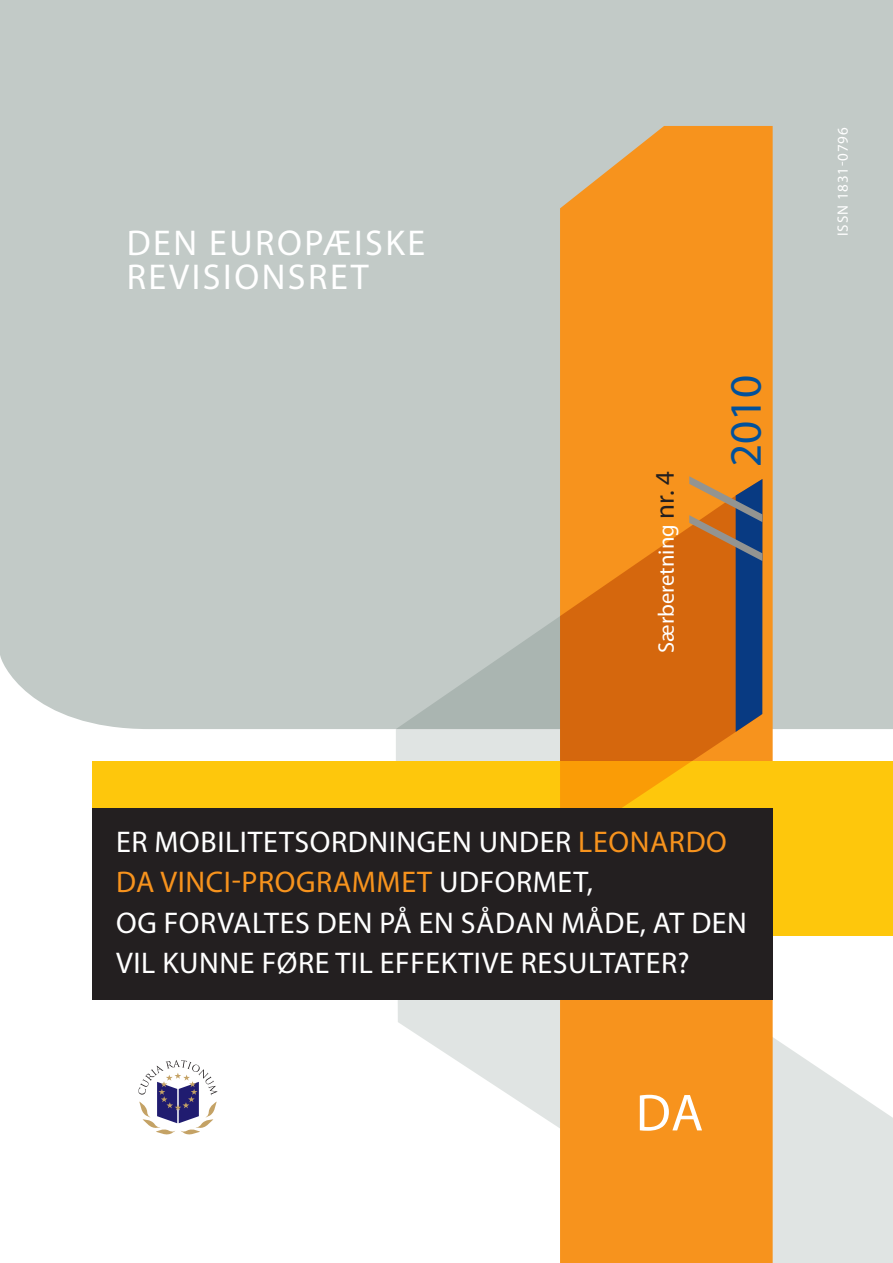
<style>
.page{position:relative;width:893px;height:1263px;background:#fff}
.page>*{position:absolute;margin:0;border:0;box-sizing:border-box;transform-origin:0 0}
.t1{font:52.5px "Myriad Pro";color:#fff}
.t2{font:45px "Myriad Pro";color:#01519b}
.t3{font:36px/34px "Myriad Pro";letter-spacing:.07em;color:#fff}
.t4{font:30px "Myriad Pro";letter-spacing:.02em;color:#fff}
.t5{font:30px "Myriad Pro";color:#f7931d}
.t6{font:22.5px "Myriad Pro";color:#fff}
.t7{font:15px "Myriad Pro";letter-spacing:.05em;color:#fff}
.s1{font-size:27px;color:#231f20}
.s2{color:#f7931d}
</style>
<div class="page">
<div style="left:0;top:0;width:893px;height:729px;background:#c2cac7"></div>
<svg style="left:397px;top:935px;width:496px;height:328px"></svg>
<div style="left:560px;top:126px;width:213px;height:1137px;background:#f7931d"></div>
<svg style="left:396px;top:479px;width:164px;height:282px;background:#c0c8c5"></svg>
<div style="left:92px;top:761px;width:801px;height:174px;background:#fec70c"></div>
<svg style="left:560px;top:479px;width:202px;height:329px;background:#e68210"></svg>
<svg style="left:138px;top:1060px;width:80px;height:75px"></svg>
<svg style="left:689px;top:476px;width:73px;height:256px;background:#945f3a"></svg>
<div style="left:92px;top:808px;width:681px;height:191px;background:#231f20"></div>
<p class="t3" style="left:127px;top:225px;width:300px">DEN EUROPÆISKE<br>REVISIONSRET</p>
<p class="t6" style="left:652px;top:653px;width:184px;rotate:-90deg">SÆRBERETNING <span class="s1">NR. 4</span></p>
<h2 class="t2" style="left:718px;top:467px;width:94px;rotate:-90deg">2010</h2>
<p class="t4" style="left:116px;top:823px;width:141px">ER MOBILITETSORDNIN</p>
<p class="t4" style="left:417px;top:823px;width:81px">GEN UNDER</p>
<p class="t5" style="left:578px;top:823px;width:20px">LEONARDO</p>
<p class="t5" style="left:116px;top:864px;width:144px">DA VINCI-PRO</p>
<p class="t4" style="left:296px;top:864px;width:298px"><span class="s2">GRAMMET</span> UDFORMET,</p>
<p class="t4" style="left:116px;top:904px;width:82px">OG FORVA</p>
<p class="t4" style="left:252px;top:904px;width:28px">LTES</p>
<p class="t4" style="left:317px;top:904px;width:19px">DEN</p>
<p class="t4" style="left:379px;top:904px;width:135px">PÅ EN SÅDAN</p>
<p class="t4" style="left:561px;top:904px;width:149px">MÅDE, AT DEN</p>
<p class="t4" style="left:116px;top:945px;width:66px">VI L KUNNE</p>
<p class="t4" style="left:262px;top:945px;width:180px">FØRE TIL EFFEKTIVE</p>
<p class="t4" style="left:521px;top:945px;width:17px">RESU</p>
<p class="t4" style="left:588px;top:945px;width:29px">LTATER</p>
<p class="t4" style="left:678px;top:945px;width:14px">?</p>
<h1 class="t1" style="left:636px;top:1080px;width:69px">DA</h1>
<p class="t7" style="left:833px;top:236px;width:110px;rotate:-90deg">ISSN 1831-0796</p>
</div>
